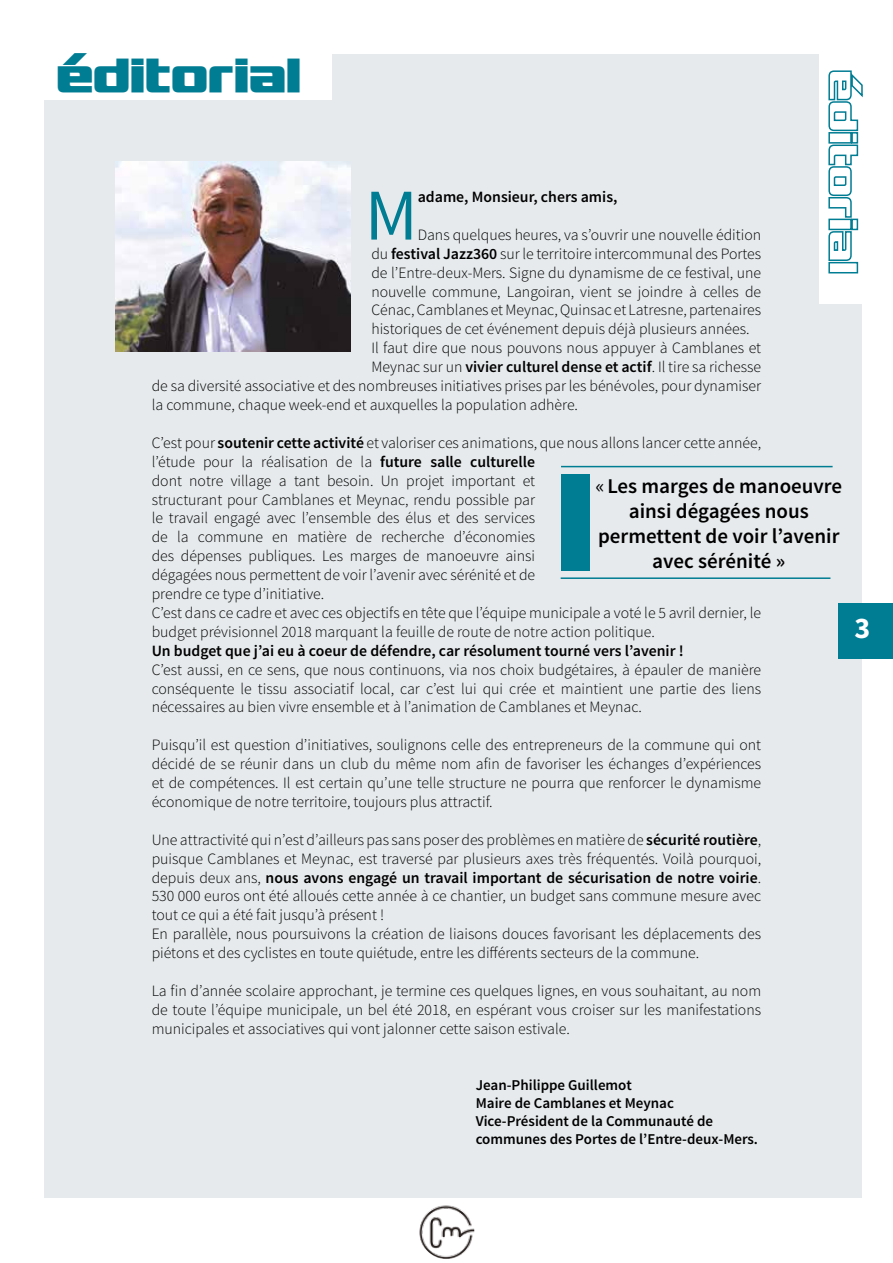
<style>
.page{position:relative;width:893px;height:1263px;background:#fff}
.page>*{position:absolute;margin:0;border:0;box-sizing:border-box;transform-origin:0 0}
.t1{font:72.9px "Source Sans Pro";color:#007c93}
.t2{font:700 45px "Interceptor";letter-spacing:.04em;color:#007c93}
.t3{font:700 30px "Source Sans Pro";color:#fff}
.t4{font:600 21px/25.2px "Source Sans Pro";color:#000;text-align:center}
.t5{font:300 15.75px/18.9px "Source Sans Pro";color:#000;text-align:justify}
.t6{font:600 15.75px "Source Sans Pro";color:#000}
.t7{font:600 15px/18px "Source Sans Pro";color:#000}
.s1{font-weight:600}
.s2{font-weight:400}
</style>
<div class="page">
<div style="left:44px;top:54px;width:818px;height:1144px;background:#e6eaec"></div>
<div style="left:819px;top:44px;width:54px;height:260px;background:#fff"></div>
<div style="left:839px;top:604px;width:54px;height:55px;background:#007c93"></div>
<svg style="left:828px;top:70px;width:35px;height:192px"></svg>
<div style="left:828px;top:262px;width:30px;height:11px;border:2px solid #007c93"></div>
<div style="left:25px;top:46px;width:307px;height:54px;background:#fff"></div>
<hr style="left:561px;top:466px;width:272px;height:1px;background:#007c93">
<hr style="left:561px;top:577px;width:269px;height:2px;background:#007c93">
<div style="left:561px;top:475px;width:28px;height:96px;background:#007c93"></div>
<img style="left:419px;top:1203px;width:55px;height:56px;border-radius:28px">
<img style="left:115px;top:161px;width:235px;height:190px">
<h2 class="t2" style="left:58px;top:45px;width:244px">éditorial</h2>
<h1 class="t1" style="left:365px;top:170px;width:54px">M</h1>
<p class="t6" style="left:418px;top:187px;width:201px">adame, Monsieur, chers amis,</p>
<p class="t5" style="left:418px;top:225px;width:345px">Dans quelques heures, va s’ouvrir une nouvelle édition</p>
<p class="t5" style="left:371px;top:244px;width:391px">du <span class="s1">festival Jazz360</span> sur le territoire intercommunal des Portes</p>
<p class="t5" style="left:371px;top:263px;width:391px">de l’Entre-deux-Mers. Signe du dynamisme de ce festival, une</p>
<p class="t5" style="left:371px;top:282px;width:391px">nouvelle commune, Langoiran, vient se joindre à celles de</p>
<p class="t5" style="left:371px;top:301px;width:391px">Cénac, Camblanes et Meynac, Quinsac et Latresne, partenaires</p>
<p class="t5" style="left:371px;top:320px;width:380px">historiques de cet événement depuis déjà plusieurs années.</p>
<p class="t5" style="left:371px;top:339px;width:391px">Il faut dire que nous pouvons nous appuyer à Camblanes et</p>
<p class="t5" style="left:371px;top:358px;width:391px">Meynac sur un <span class="s1">vivier culturel dense et actif</span>. Il tire sa richesse</p>
<p class="t5" style="left:152px;top:376px;width:611px">de sa diversité associative et des nombreuses initiatives prises par les bénévoles, pour dynamiser</p>
<p class="t5" style="left:152px;top:395px;width:428px">la commune, chaque week-end et auxquelles la population adhère.</p>
<p class="t5" style="left:152px;top:433px;width:611px;text-align:left">C’est pour <span class="s1">soutenir cette activité</span> et valoriser ces animations, que nous allons lancer cette année, l’étude pour la réalisation de la <span class="s1">future salle culturelle<br></span>dont notre village a tant besoin. Un projet important et<br>structurant pour Camblanes et Meynac, rendu possible par<br>le travail engagé avec l’ensemble des élus et des services<br>de la commune en matière de recherche d’économies<br>des dépenses publiques. Les marges de manoeuvre ainsi<br>dégagées nous permettent de voir l’avenir avec sérénité et de<br>prendre ce type d’initiative.<br>C’est dans ce cadre et avec ces objectifs en tête que l’équipe municipale a voté le 5 avril dernier, le budget prévisionnel 2018 marquant la feuille de route de notre action politique.</p>
<p class="t6" style="left:152px;top:640px;width:534px">Un budget que j’ai eu à coeur de défendre, car résolument tourné vers l’avenir !</p>
<p class="t5" style="left:152px;top:660px;width:611px">C’est aussi, en ce sens, que nous continuons, via nos choix budgétaires, à épauler de manière conséquente le tissu associatif local, car c’est lui qui crée et maintient une partie des liens nécessaires au bien vivre ensemble et à l’animation de Camblanes et Meynac.</p>
<p class="t5" style="left:152px;top:736px;width:611px">Puisqu’il est question d’initiatives, soulignons celle des entrepreneurs de la commune qui ont décidé de se réunir dans un club du même nom afin de favoriser les échanges d’expériences et de compétences. Il est certain qu’une telle structure ne pourra que renforcer le dynamisme économique de notre territoire, toujours plus attractif.</p>
<p class="t5" style="left:152px;top:830px;width:611px;text-align:left">Une attractivité qui n’est d’ailleurs pas sans poser des problèmes en matière de <span class="s1">sécurité routière</span>, puisque Camblanes et Meynac, est traversé par plusieurs axes très fréquentés. Voilà pourquoi, depuis deux ans, <span class="s1">nous avons engagé un travail important de sécurisation de notre voirie</span>.<br>530 000 euros ont été alloués cette année à ce chantier, un budget sans commune mesure avec tout ce qui a été fait jusqu’à présent !<br>En parallèle, nous poursuivons la création de liaisons douces favorisant les déplacements des piétons et des cyclistes en toute quiétude, entre les différents secteurs de la commune.</p>
<p class="t5" style="left:152px;top:981px;width:611px">La fin d’année scolaire approchant, je termine ces quelques lignes, en vous souhaitant, au nom de toute l’équipe municipale, un bel été 2018, en espérant vous croiser sur les manifestations municipales et associatives qui vont jalonner cette saison estivale.</p>
<h3 class="t4" style="left:595px;top:474px;width:248px"><span class="s2">«</span> Les marges de manoeuvre ainsi dégagées nous permettent de voir l’avenir avec sérénité »</h3>
<h3 class="t3" style="left:855px;top:609px;width:17px">3</h3>
<p class="t7" style="left:476px;top:1076px;width:284px">Jean-Philippe Guillemot<br>Maire de Camblanes et Meynac Vice-Président de la Communauté de communes des Portes de l’Entre-deux-Mers.</p>
</div>
